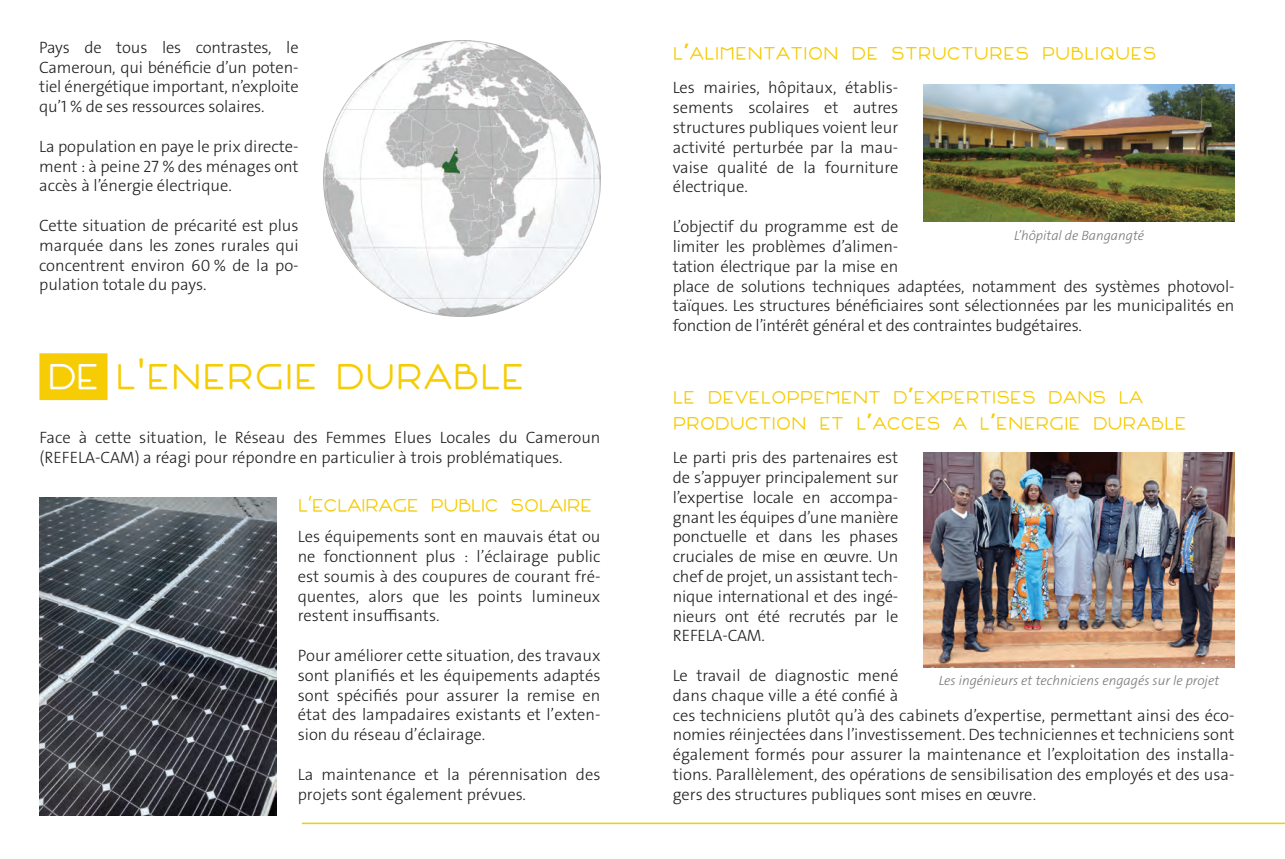
<style>
.page{position:relative;width:1285px;height:859px;background:#fff}
.page>*{position:absolute;margin:0;border:0;box-sizing:border-box;transform-origin:0 0}
.t1{font:700 42px "Mudgil";color:#f6cc05}
.t2{font:700 21px/25.2px "Mudgil";letter-spacing:-.01em;color:#f6cc05}
.t3{font:700 21px "Mudgil";letter-spacing:-.03em;color:#f6cc05}
.t4{font:16.5px/19.8px "The Sans Veolia W3 Lig";color:#231f20;text-align:justify}
.t5{font:13.5px "The Sans Veolia W3 Lig It";color:#76787b}
.s1{color:#fff}
.s2{font-family:"Ebrima";font-weight:400}
.s3{font-family:"Ebrima"}
</style>
<div class="page">
<img style="left:923px;top:452px;width:311px;height:216px">
<div style="left:39px;top:353px;width:68px;height:47px;background:#f6cc05;border:2px solid #f6cc05"></div>
<hr style="left:302px;top:823px;width:982px;height:1px;background:#f6cc05">
<img style="left:324px;top:40px;width:276px;height:277px">
<img style="left:39px;top:497px;width:237px;height:319px">
<img style="left:923px;top:84px;width:311px;height:137px">
<p class="t4" style="left:39px;top:37px;width:261px">Pays de tous les contrastes, le Cameroun, qui bénéficie d’un poten&shy;tiel énergétique important, n’exploite qu’1 % de ses ressources solaires.</p>
<p class="t4" style="left:39px;top:136px;width:261px">La population en paye le prix directe&shy;ment : à peine 27 % des ménages ont accès à l’énergie électrique.</p>
<p class="t4" style="left:39px;top:216px;width:261px">Cette situation de précarité est plus marquée dans les zones rurales qui concentrent environ 60 % de la po&shy;pulation totale du pays.</p>
<h1 class="t1" style="left:48px;top:354px;width:479px"><span class="s1">DE</span> L<span class="s2">'</span>ENERGIE DURABLE</h1>
<p class="t4" style="left:39px;top:428px;width:562px">Face à cette situation, le Réseau des Femmes Elues Locales du Cameroun (REFELA‑CAM) a réagi pour répondre en particulier à trois problématiques.</p>
<p class="t3" style="left:297px;top:494px;width:296px">L<span class="s2">’</span>ECLAIRAGE PUBLIC SOLAIRE</p>
<p class="t4" style="left:298px;top:527px;width:304px">Les équipements sont en mauvais état ou ne fonctionnent plus : l’éclairage public est soumis à des coupures de courant fré&shy;quentes, alors que les points lumineux restent insuffisants.</p>
<p class="t4" style="left:298px;top:646px;width:304px">Pour améliorer cette situation, des travaux sont planifiés et les équipements adaptés sont spécifiés pour assurer la remise en état des lampadaires existants et l’exten&shy;sion du réseau d’éclairage.</p>
<p class="t4" style="left:298px;top:764px;width:304px">La maintenance et la pérennisation des projets sont également prévues.</p>
<p class="t2" style="left:672px;top:40px;width:485px">L<span class="s3">’</span>ALIMENTATION DE STRUCTURES PUBLIQUES</p>
<p class="t4" style="left:672px;top:78px;width:227px">Les mairies, hôpitaux, établis&shy;sements scolaires et autres structures publiques voient leur activité perturbée par la mau&shy;vaise qualité de la fourniture électrique.</p>
<p class="t4" style="left:672px;top:217px;width:563px;text-align:left">L’objectif du programme est de<br>limiter les problèmes d’alimen-<br>tation électrique par la mise en<br>place de solutions techniques adaptées, notamment des systèmes photovol&shy;taïques. Les structures bénéficiaires sont sélectionnées par les municipalités en fonction de l’intérêt général et des contraintes budgétaires.</p>
<p class="t5" style="left:1013px;top:227px;width:132px">L’hôpital de Bangangté</p>
<p class="t2" style="left:672px;top:384px;width:515px">LE DEVELOPPEMENT D<span class="s3">’</span>EXPERTISES DANS LA<br>PRODUCTION ET L<span class="s3">’</span>ACCES A L<span class="s3">’</span>ENERGIE DURABLE</p>
<p class="t4" style="left:672px;top:448px;width:227px">Le parti pris des partenaires est de s’appuyer principalement sur l’expertise locale en accompa&shy;gnant les équipes d’une manière ponctuelle et dans les phases cruciales de mise en œuvre. Un chef de projet, un assistant tech&shy;nique international et des ingé&shy;nieurs ont été recrutés par le REFELA‑CAM.</p>
<p class="t4" style="left:672px;top:666px;width:563px;text-align:left">Le travail de diagnostic mené<br>dans chaque ville a été confié à<br>ces techniciens plutôt qu’à des cabinets d’expertise, permettant ainsi des éco&shy;nomies réinjectées dans l’investissement. Des techniciennes et techniciens sont également formés pour assurer la maintenance et l’exploitation des installa&shy;tions. Parallèlement, des opérations de sensibilisation des employés et des usa&shy;gers des structures publiques sont mises en œuvre.</p>
<p class="t5" style="left:938px;top:672px;width:282px">Les ingénieurs et techniciens engagés sur le projet</p>
</div>
